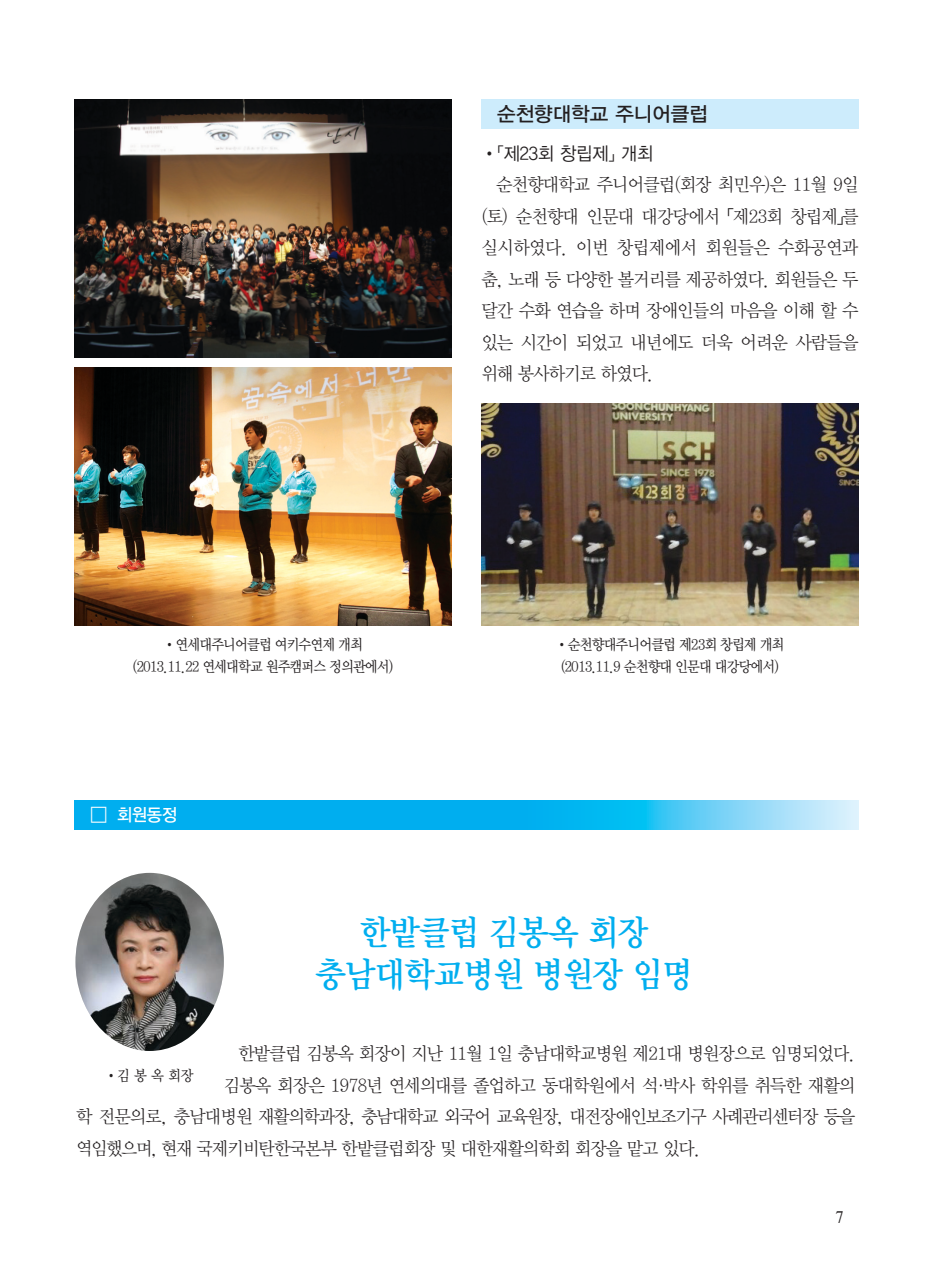
<style>
.page{position:relative;width:933px;height:1275px;background:#fff}
.page>*{position:absolute;margin:0;border:0;box-sizing:border-box;transform-origin:0 0}
.본문{font:35px "YDVY Mj O34";letter-spacing:-.03em;color:#00aeef;scale:.93 1}
.t1{font:20.12px "YDVYGO33";color:#231f20}
.본문-2{font:18.38px/31.5px "YDVY Mj O32";letter-spacing:-.05em;color:#231f20;text-align:justify;scale:.95 1}
.본문-3{font:18.38px "YDVY Mj O32";letter-spacing:-.07em;color:#231f20;scale:.95 1}
.본문-4{font:18.38px "YDVYGO32";color:#231f20;scale:.95 1}
.본문-5{font:17.5px "YDVYGO33";color:#fff;scale:.95 1}
.정규{font:17.5px "Times";color:#231f20;scale:.9 1}
.캡션{font:14.88px "YDVY Mj O33";letter-spacing:-.07em;color:#231f20;scale:.92 1}
</style>
<div class="page">
<div style="left:74px;top:800px;width:769px;height:30px;background:#00aeef"></div>
<svg style="left:592px;top:800px;width:266px;height:30px;background:#6fd3f6"></svg>
<img style="left:75px;top:873px;width:149px;height:178px">
<div style="left:481px;top:99px;width:377px;height:30px;background:#cdecfc"></div>
<img style="left:74px;top:367px;width:377px;height:258px">
<img style="left:481px;top:403px;width:377px;height:222px">
<img style="left:74px;top:99px;width:377px;height:258px">
<p class="t1" style="left:497px;top:102px;width:212px">순천향대학교 주니어클럽</p>
<p class="본문-4" style="left:481px;top:142px;width:182px">•「제23회 창립제」 개최</p>
<p class="본문-2" style="left:481px;top:169px;width:398px;text-indent:15px">순천향대학교 주니어클럽(회장 최민우)은 11월 9일 (토) 순천향대 인문대 대강당에서 「제23회 창립제」를 실시하였다. 이번 창립제에서 회원들은 수화공연과 춤, 노래 등 다양한 볼거리를 제공하였다. 회원들은 두 달간 수화 연습을 하며 장애인들의 마음을 이해 할 수 있는 시간이 되었고 내년에도 더욱 어려운 사람들을 위해 봉사하기로 하였다.</p>
<p class="캡션" style="left:163px;top:635px;width:219px">•연세대주니어클럽 여키수연제 개최</p>
<p class="캡션" style="left:132px;top:658px;width:285px">(2013.11.22 연세대학교 원주캠퍼스 정의관에서)</p>
<p class="본문-5" style="left:117px;top:805px;width:65px">회원동정</p>
<p class="캡션" style="left:555px;top:635px;width:250px">•순천향대주니어클럽 제23회 창립제 개최</p>
<p class="캡션" style="left:560px;top:658px;width:239px">(2013.11.9 순천향대 인문대 대강당에서)</p>
<p class="본문" style="left:360px;top:911px;width:312px">한밭클럽 김봉옥 회장</p>
<p class="본문" style="left:315px;top:953px;width:407px">충남대학교병원 병원장 임명</p>
<p class="본문-2" style="left:238px;top:1038px;width:650px">한밭클럽 김봉옥 회장이 지난 11월 1일 충남대학교병원 제21대 병원장으로 임명되었다.</p>
<p class="본문-2" style="left:224px;top:1070px;width:666px">김봉옥 회장은 1978년 연세의대를 졸업하고 동대학원에서 석·박사 학위를 취득한 재활의</p>
<p class="본문-3" style="left:76px;top:1106px;width:821px">학 전문의로, 충남대병원 재활의학과장, 충남대학교 외국어 교육원장, 대전장애인보조기구 사례관리센터장 등을</p>
<p class="본문-2" style="left:76px;top:1133px;width:659px">역임했으며, 현재 국제키비탄한국본부 한밭클럽회장 및 대한재활의학회 회장을 맡고 있다.</p>
<p class="캡션" style="left:105px;top:1067px;width:98px">•김 봉 옥 회장</p>
<p class="정규" style="left:835px;top:1200px;width:10px">7</p>
</div>
